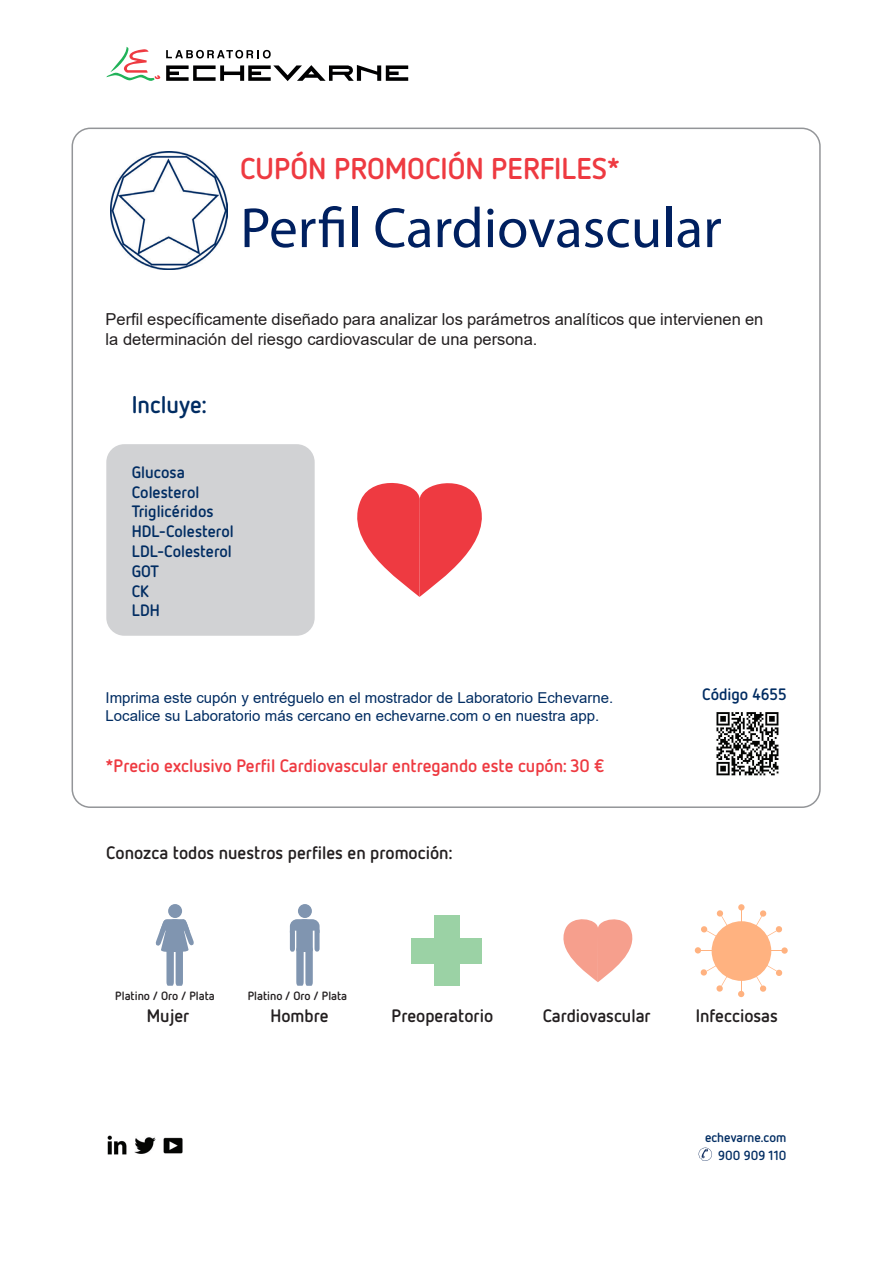
<style>
.page{position:relative;width:893px;height:1263px;background:#fff}
.page>*{position:absolute;margin:0;border:0;box-sizing:border-box;transform-origin:0 0}
.t1{font:57px "Myriad Pro";color:#002060}
.t2{font:700 30px "Netto OT";color:#ee3a41}
.t3{font:700 24px "Netto OT";color:#002c62}
.t4{font:700 18px "Netto OT";color:#231f20}
.t5{font:700 18px "Netto OT";color:#ee3a41}
.t6{font:16.5px/19.8px "Arial";color:#231f20}
.t7{font:700 16.5px "Netto OT";color:#002c62}
.t8{font:15px "Arial";color:#002c62}
.t9{font:700 13.2px "Netto OT";color:#002c62}
.t10{font:700 12px "Netto OT";color:#231f20}
</style>
<div class="page">
<div style="left:106px;top:444px;width:209px;height:192px;background:#d1d2d4;border-radius:18px"></div>
<svg style="left:106px;top:47px;width:54px;height:34px"></svg>
<svg style="left:166px;top:65px;width:242px;height:16px"></svg>
<svg style="left:166px;top:50px;width:105px;height:9px"></svg>
<img style="left:111px;top:151px;width:117px;height:119px">
<div style="left:781px;top:947px;width:7px;height:7px;background:#ffb280;border-radius:50%"></div>
<svg style="left:695px;top:904px;width:88px;height:93px"></svg>
<div style="left:168px;top:904px;width:14px;height:14px;background:#8095b0;border-radius:50%"></div>
<svg style="left:155px;top:919px;width:39px;height:67px"></svg>
<svg style="left:290px;top:919px;width:30px;height:67px"></svg>
<div style="left:298px;top:904px;width:14px;height:14px;background:#8095b0;border-radius:50%"></div>
<div style="left:412px;top:938px;width:70px;height:25px;background:#9bd2a5"></div>
<div style="left:434px;top:915px;width:25px;height:71px;background:#9bd2a5"></div>
<svg style="left:563px;top:919px;width:70px;height:63px"></svg>
<svg style="left:357px;top:483px;width:125px;height:114px"></svg>
<img style="left:716px;top:712px;width:63px;height:64px">
<svg style="left:698px;top:1147px;width:14px;height:14px"></svg>
<img style="left:107px;top:1135px;width:20px;height:20px">
<img style="left:134px;top:1137px;width:22px;height:17px">
<img style="left:163px;top:1137px;width:20px;height:17px">
<p class="t2" style="left:240px;top:149px;width:382px">CUPÓN PROMOCIÓN PERFILES*</p>
<p class="t1" style="left:240px;top:193px;width:483px">Perfil Cardiovascular</p>
<p class="t6" style="left:106px;top:309px;width:659px">Perfil específicamente diseñado para analizar los parámetros analíticos que intervienen en la determinación del riesgo cardiovascular de una persona.</p>
<p class="t3" style="left:132px;top:389px;width:76px">Incluye:</p>
<p class="t7" style="left:132px;top:462px;width:55px">Glucosa</p>
<p class="t7" style="left:132px;top:481px;width:69px">Colesterol</p>
<p class="t7" style="left:132px;top:501px;width:83px">Triglicéridos</p>
<p class="t7" style="left:132px;top:521px;width:103px">HDL-Colesterol</p>
<p class="t7" style="left:132px;top:541px;width:102px">LDL-Colesterol</p>
<p class="t7" style="left:132px;top:561px;width:29px">GOT</p>
<p class="t7" style="left:132px;top:580px;width:19px">CK</p>
<p class="t7" style="left:132px;top:600px;width:29px">LDH</p>
<p class="t8" style="left:106px;top:687px;width:509px">Imprima este cupón y entréguelo en el mostrador de Laboratorio Echevarne.</p>
<p class="t8" style="left:106px;top:705px;width:495px">Localice su Laboratorio más cercano en echevarne.com o en nuestra app.</p>
<p class="t5" style="left:106px;top:755px;width:500px">*Precio exclusivo Perfil Cardiovascular entregando este cupón: 30 €</p>
<p class="t4" style="left:106px;top:841px;width:347px">Conozca todos nuestros perfiles en promoción:</p>
<p class="t7" style="left:702px;top:683px;width:86px">Código 4655</p>
<p class="t10" style="left:115px;top:988px;width:101px">Platino / Oro / Plata</p>
<p class="t10" style="left:248px;top:988px;width:101px">Platino / Oro / Plata</p>
<p class="t4" style="left:147px;top:1004px;width:44px">Mujer</p>
<p class="t4" style="left:270px;top:1004px;width:60px">Hombre</p>
<p class="t4" style="left:392px;top:1004px;width:103px">Preoperatorio</p>
<p class="t4" style="left:543px;top:1004px;width:110px">Cardiovascular</p>
<p class="t4" style="left:696px;top:1004px;width:84px">Infecciosas</p>
<p class="t9" style="left:705px;top:1129px;width:83px">echevarne.com</p>
<p class="t9" style="left:718px;top:1147px;width:70px">900 909 110</p>
</div>
